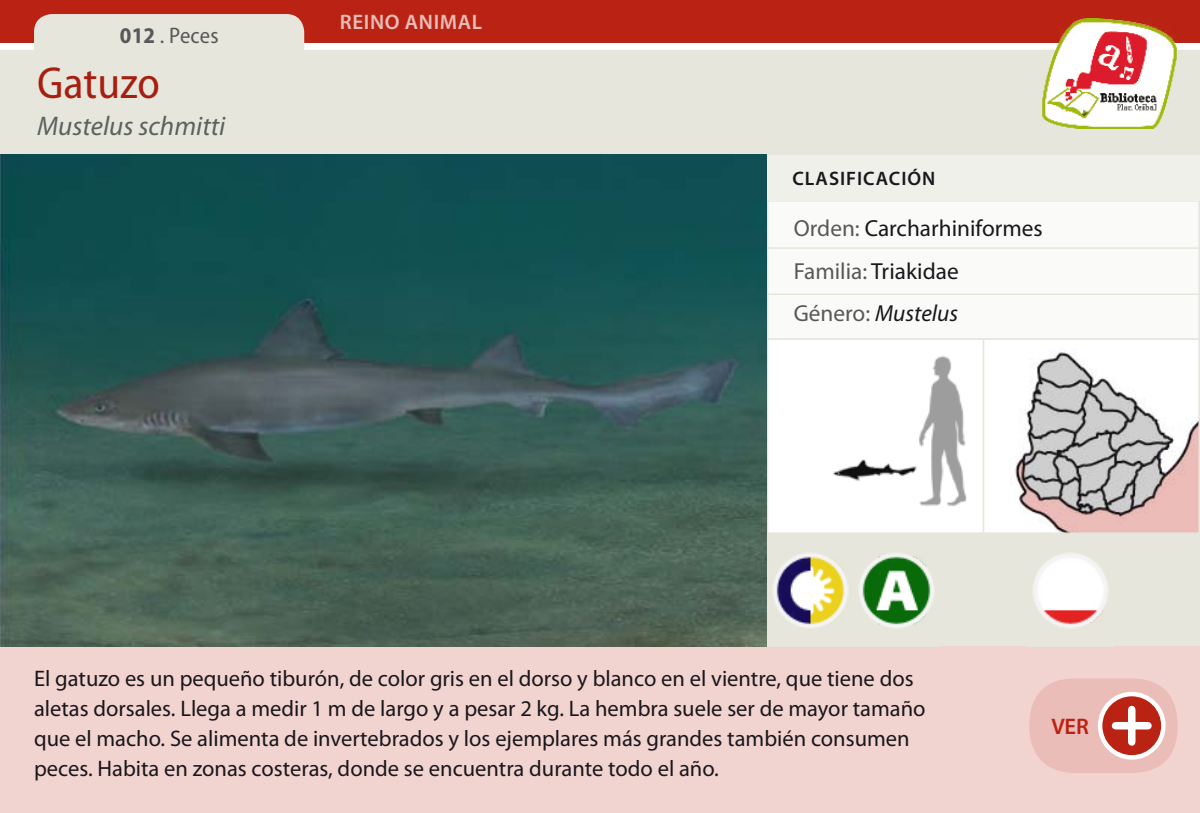
<style>
.page{position:relative;width:1200px;height:813px;background:#fff}
.page>*{position:absolute;margin:0;border:0;box-sizing:border-box;transform-origin:0 0}
.t1{font:semi-condensed 45px "Myriad Pro";color:#ba2313}
.t2{font:italic 27px "Myriad Pro";color:#646c6e}
.t3{font:23.25px/42.5px "Myriad Pro";color:#1a171c}
.t4{font:22.5px/30px "Myriad Pro";color:#1a171c}
.t5{font:semi-condensed 22.5px "Myriad Pro";letter-spacing:.005em;color:#58585a}
.t6{font:600 22.5px "Myriad Pro";color:#ba2313}
.t7{font:600 21px "Myriad Pro";letter-spacing:.03em;color:#eabdb8}
.t8{font:600 19.5px "Myriad Pro";letter-spacing:.05em;color:#1a171c}
.s1{font-weight:700}
.s2{color:#58585a}
.s3{font-style:italic}
</style>
<div class="page">
<div style="left:0;top:0;width:1199px;height:43px;background:#ba2313"></div>
<svg style="left:0;top:14px;width:1199px;height:141px;fill:#e6e6dc"></svg>
<div style="left:766px;top:533px;width:433px;height:112px;background:#e6e6dc"></div>
<div style="left:0;top:645px;width:1199px;height:167px;background:#f1d3d0"></div>
<img style="left:1040px;top:18px;width:137px;height:110px">
<div style="left:1028px;top:678px;width:149px;height:94px;background:#eabdb8;border-radius:47px"></div>
<svg style="left:1099px;top:693px;width:64px;height:64px;fill:#ba2313"></svg>
<div style="left:1097px;top:691px;width:68px;height:68px;border:4px solid #fff;border-radius:50%"></div>
<div style="left:1127px;top:709px;width:8px;height:32px;background:#fff"></div>
<div style="left:1115px;top:721px;width:32px;height:8px;background:#fff"></div>
<img style="left:1015px;top:349px;width:181px;height:181px">
<div style="left:982px;top:338px;width:217px;height:195px;border:2px solid #e6e6dc"></div>
<svg style="left:833px;top:355px;width:134px;height:151px"></svg>
<div style="left:766px;top:338px;width:217px;height:195px;border:2px solid #e6e6dc"></div>
<div style="left:767px;top:201px;width:431px;height:138px;background:#fafaf8"></div>
<hr style="left:768px;top:247px;width:430px;height:2px;background:#e6e6dc">
<hr style="left:768px;top:293px;width:430px;height:2px;background:#e6e6dc">
<div style="left:766px;top:200px;width:433px;height:139px;border:2px solid #e6e6dc"></div>
<img style="left:773px;top:553px;width:75px;height:75px">
<img style="left:859px;top:553px;width:75px;height:75px">
<img style="left:1033px;top:553px;width:75px;height:75px">
<div style="left:766px;top:155px;width:433px;height:45px;background:#f0f0ea"></div>
<img style="left:0;top:155px;width:766px;height:490px">
<p class="t5" style="left:120px;top:21px;width:100px"><span class="s1">012</span> . Peces</p>
<h1 class="t1" style="left:37px;top:56px;width:124px">Gatuzo</h1>
<p class="t2" style="left:37px;top:109px;width:190px">Mustelus schmitti</p>
<p class="t7" style="left:340px;top:9px;width:144px">REINO ANIMAL</p>
<p class="t8" style="left:792px;top:166px;width:141px">CLASIFICACIÓN</p>
<p class="t3" style="left:793px;top:206px;width:250px"><span class="s2">Orden:</span> Carcharhiniformes<br><span class="s2">Familia:</span> Triakidae<br><span class="s2">Género:</span> <span class="s3">Mustelus</span></p>
<p class="t4" style="left:34px;top:662px;width:892px">El gatuzo es un pequeño tiburón, de color gris en el dorso y blanco en el vientre, que tiene dos aletas dorsales. Llega a medir 1 m de largo y a pesar 2 kg. La hembra suele ser de mayor tamaño que el macho. Se alimenta de invertebrados y los ejemplares más grandes también consumen peces. Habita en zonas costeras, donde se encuentra durante todo el año.</p>
<p class="t6" style="left:1051px;top:712px;width:26px">VER</p>
</div>
